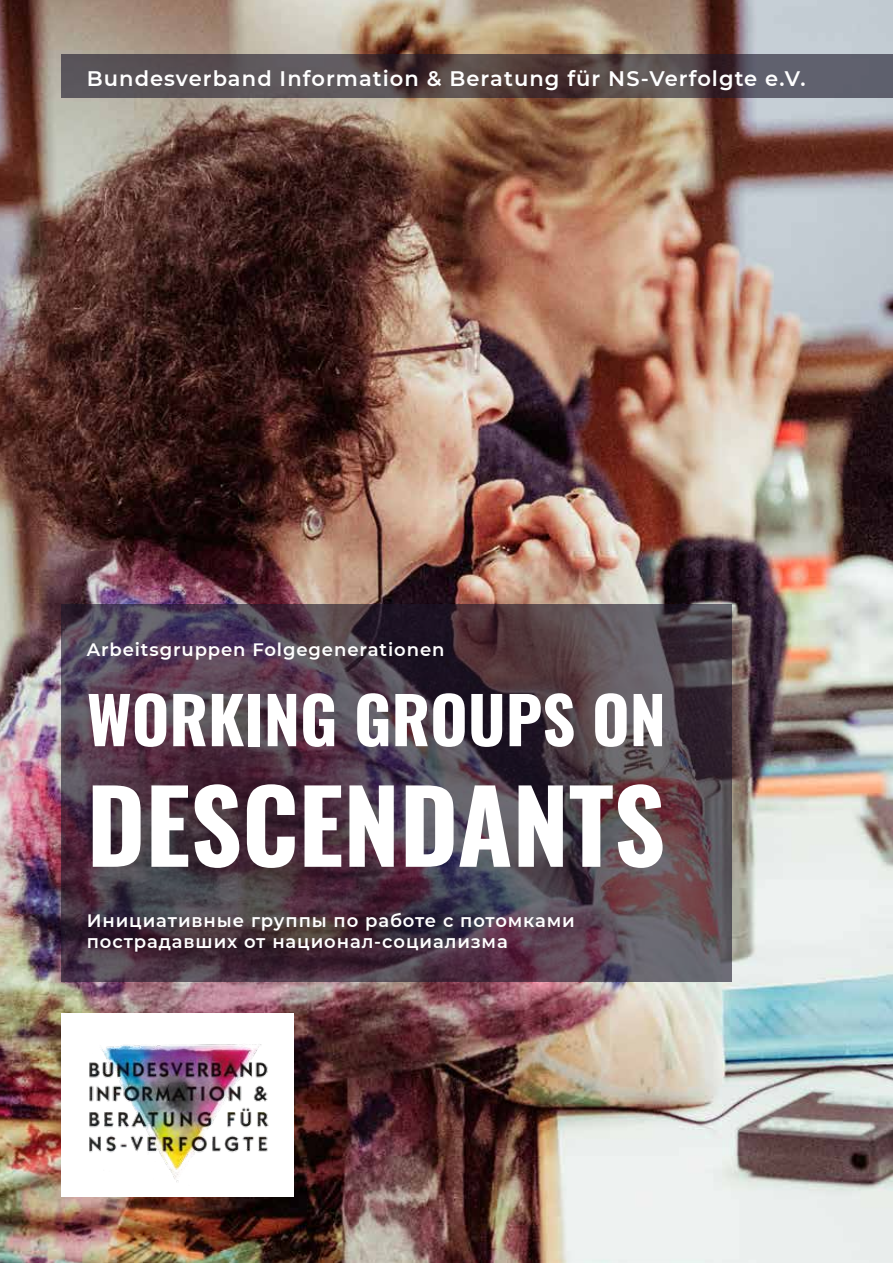
<style>
.page{position:relative;width:893px;height:1263px;background:#fff}
.page>*{position:absolute;margin:0;border:0;box-sizing:border-box;transform-origin:0 0}
.t1{font:700 100.5px "Oswald";color:#fff}
.t2{font:700 64.5px "Oswald";color:#fff}
.t3{font:600 21px "Montserrat";letter-spacing:.05em;color:#fff}
.t4{font:600 18px/21.6px "Montserrat";letter-spacing:.05em;color:#fff}
</style>
<div class="page">
<img style="left:0;top:0;width:893px;height:1263px">
<div style="left:61px;top:1013px;width:233px;height:184px;background:#fff"></div>
<svg style="left:61px;top:604px;width:670px;height:378px"></svg>
<svg style="left:61px;top:54px;width:832px;height:44px"></svg>
<img style="left:89px;top:1044px;width:180px;height:138px">
<p class="t3" style="left:87px;top:64px;width:720px">Bundesverband Information &amp; Beratung für NS-Verfolgte e.V.</p>
<p class="t4" style="left:87px;top:638px;width:359px">Arbeitsgruppen Folgegenerationen</p>
<h2 class="t2" style="left:87px;top:675px;width:581px">WORKING GROUPS ON</h2>
<h1 class="t1" style="left:87px;top:756px;width:580px">DESCENDANTS</h1>
<p class="t4" style="left:87px;top:909px;width:490px">Инициативные группы по работе с потомками пострадавших от национал-социализма</p>
</div>
